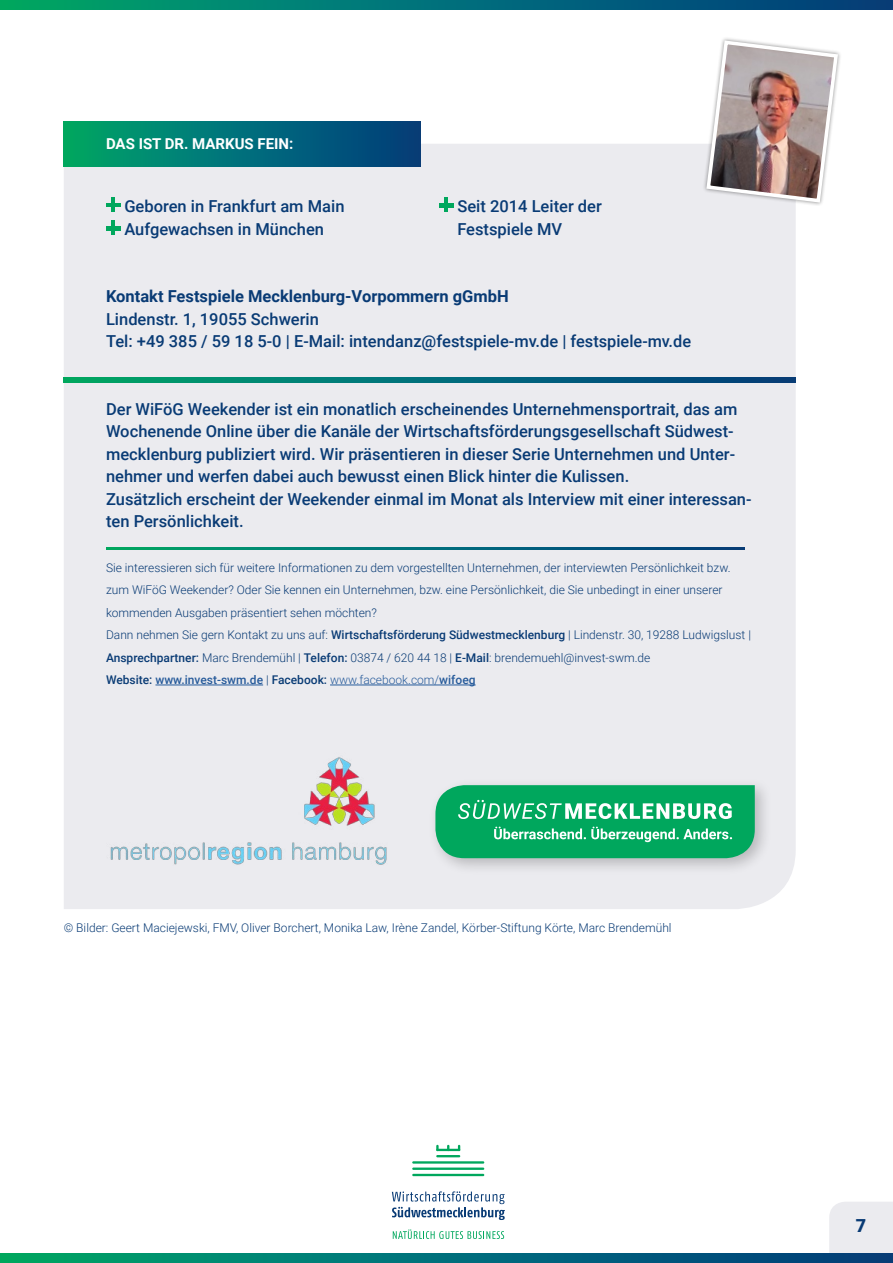
<style>
.page{position:relative;width:893px;height:1263px;background:#fff}
.page>*{position:absolute;margin:0;border:0;box-sizing:border-box;transform-origin:0 0}
.t1{font:900 18px "Roboto";color:#093b75}
.t2{font:500 16.5px/22.5px "Roboto";color:#093b75}
.t3{font:700 16.5px "Roboto";color:#093b75}
.t4{font:700 15px "Roboto";color:#fff}
.t5{font:300 12px/22.5px "Roboto";color:#093b75}
.s1{font-weight:500}
.s2{font-weight:500;color:#275b9b}
.s3{color:#275b9b}
</style>
<div class="page">
<div style="left:829px;top:1202px;width:64px;height:51px;background:#ebebef"></div>
<svg style="left:436px;top:1145px;width:3px;height:4px"></svg>
<hr style="left:436px;top:1149px;width:24px;height:2px;background:#00a75d">
<hr style="left:436px;top:1155px;width:24px;height:2px;background:#00a75d">
<hr style="left:412px;top:1161px;width:72px;height:2px;background:#00a75d">
<hr style="left:412px;top:1167px;width:72px;height:3px;background:#00a75d">
<hr style="left:412px;top:1174px;width:72px;height:2px;background:#00a75d">
<svg style="left:393px;top:1229px;width:111px;height:10px"></svg>
<svg style="left:392px;top:1191px;width:113px;height:29px"></svg>
<svg style="left:0;top:0;width:893px;height:10px;background:#007075"></svg>
<svg style="left:0;top:1253px;width:893px;height:10px;background:#007075"></svg>
<div style="left:64px;top:144px;width:732px;height:765px;background:#ebebef"></div>
<div style="left:64px;top:121px;width:356px;height:45px;background:linear-gradient(to right,#00a66b,#023b80)"></div>
<svg style="left:106px;top:198px;width:14px;height:14px"></svg>
<svg style="left:106px;top:220px;width:14px;height:15px"></svg>
<svg style="left:439px;top:198px;width:14px;height:14px"></svg>
<hr style="left:155px;top:685px;width:108px;height:1px;background:#275b9b">
<hr style="left:330px;top:685px;width:146px;height:1px;background:#275b9b">
<svg style="left:64px;top:377px;width:732px;height:5px;background:#007075"></svg>
<svg style="left:106px;top:548px;width:639px;height:2px"></svg>
<div style="left:702px;top:37px;width:140px;height:169px;background:#000;opacity:.42"></div>
<img style="left:704px;top:38px;width:136px;height:167px">
<img style="left:106px;top:752px;width:285px;height:116px">
<div style="left:427px;top:777px;width:345px;height:99px;background:#000;opacity:.22"></div>
<svg style="left:435px;top:785px;width:320px;height:73px;background:#27b375"></svg>
<p class="t4" style="left:106px;top:133px;width:189px">DAS IST DR. MARKUS FEIN:</p>
<h2 class="t2" style="left:124px;top:194px;width:222px">Geboren in Frankfurt am Main<br>Aufgewachsen in München</h2>
<h2 class="t2" style="left:457px;top:194px;width:146px">Seit 2014 Leiter der<br>Festspiele MV</h2>
<h2 class="t3" style="left:106px;top:285px;width:404px">Kontakt Festspiele Mecklenburg-Vorpommern gGmbH</h2>
<h2 class="t2" style="left:106px;top:307px;width:587px">Lindenstr. 1, 19055 Schwerin<br>Tel: +49 385 / 59 18 5-0 | E-Mail: intendanz@festspiele-mv.de | festspiele-mv.de</h2>
<p class="t2" style="left:106px;top:397px;width:647px">Der WiFöG Weekender ist ein monatlich erscheinendes Unternehmensportrait, das am Wochenende Online über die Kanäle der Wirtschaftsförderungsgesellschaft Südwest&shy;mecklenburg publiziert wird. Wir präsentieren in dieser Serie Unternehmen und Unter&shy;nehmer und werfen dabei auch bewusst einen Blick hinter die Kulissen.<br>Zusätzlich erscheint der Weekender einmal im Monat als Interview mit einer interessan&shy;ten Persönlichkeit.</p>
<p class="t5" style="left:106px;top:556px;width:646px">Sie interessieren sich für weitere Informationen zu dem vorgestellten Unternehmen, der interviewten Persönlichkeit bzw. zum WiFöG Weekender? Oder Sie kennen ein Unternehmen, bzw. eine Persönlichkeit, die Sie unbedingt in einer unserer kommenden Ausgaben präsentiert sehen möchten?<br>Dann nehmen Sie gern Kontakt zu uns auf: <span class="s1">Wirtschaftsförderung Südwestmecklenburg</span> | Lindenstr. 30, 19288 Ludwigslust | <span class="s1">Ansprechpartner:</span> Marc Brendemühl | <span class="s1">Telefon:</span> 03874 / 620 44 18 | <span class="s1">E-Mail</span>: brendemuehl@invest-swm.de<br><span class="s1">Website:</span> <span class="s2">www.invest-swm.de</span> | <span class="s1">Facebook:</span> <span class="s3">www.facebook.com/</span><span class="s2">wifoeg</span></p>
<p class="t5" style="left:64px;top:916px;width:609px">© Bilder: Geert Maciejewski, FMV, Oliver Borchert, Monika Law, Irène Zandel, Körber-Stiftung Körte, Marc Brendemühl</p>
<h1 class="t1" style="left:856px;top:1213px;width:12px">7</h1>
</div>
